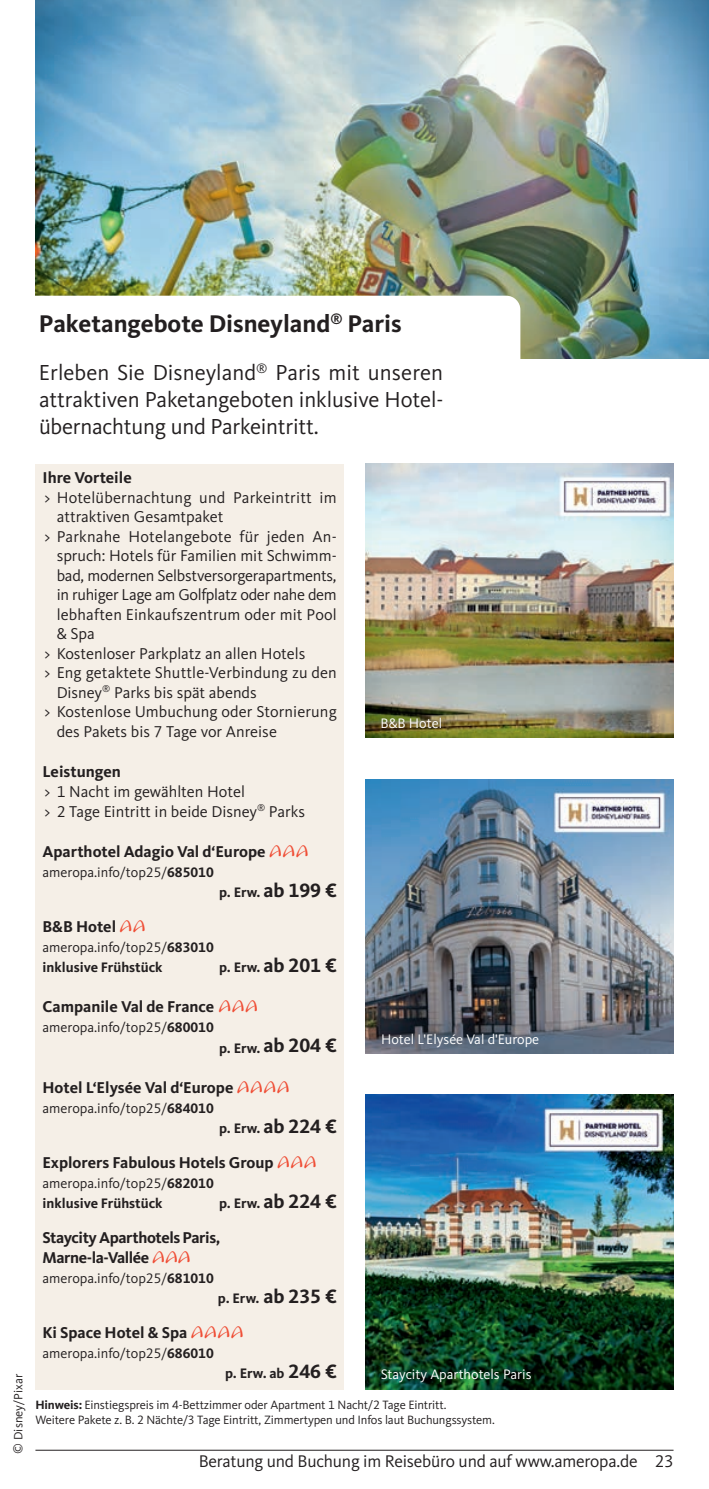
<style>
.page{position:relative;width:709px;height:1489px;background:#fff}
.page>*{position:absolute;margin:0;border:0;box-sizing:border-box;transform-origin:0 0}
.t1{font:700 25px "Kievit Pro";color:#231f20}
.t2{font:22.5px/27px "Kievit Pro";letter-spacing:-.01em;color:#231f20;text-align:justify}
.t3{font:17.5px "Kievit Pro";letter-spacing:-.01em;color:#231f20}
.t4{font:16.25px/20px "Kievit Pro";color:#231f20}
.t5{font:700 16.25px "Kievit Pro";color:#231f20}
.t6{font:700 16.25px/20px "Kievit Pro";letter-spacing:-.025em;color:#231f20}
.t7{font:16.25px "Kievit Pro";letter-spacing:-.02em;color:#231f20}
.t8{font:700 14.25px/20px "Kievit Pro";color:#231f20}
.t9{font:14.25px "Kievit Pro";color:#231f20}
.t10{font:14.25px "Kievit Pro";color:#fff}
.t11{font:12.5px/15px "Kievit Pro";letter-spacing:-.01em;color:#231f20}
.s1{font-weight:700}
.s2{font-size:20px}
.s3{font-weight:400}
</style>
<div class="page">
<hr style="left:35px;top:1449px;width:638px;height:1px;background:#231f20">
<img style="left:35px;top:0;width:674px;height:358px">
<svg style="left:35px;top:296px;width:485px;height:62px"></svg>
<img style="left:365px;top:463px;width:308px;height:274px">
<img style="left:365px;top:1094px;width:308px;height:295px">
<img style="left:365px;top:780px;width:308px;height:273px">
<div style="left:35px;top:463px;width:309px;height:926px;background:#f5efe7"></div>
<p class="t11" style="left:11px;top:1453px;width:81px;rotate:-90deg">© Disney/Pixar</p>
<h1 class="t1" style="left:39px;top:309px;width:364px">Paketangebote Disneyland<sup>®</sup> Paris</h1>
<h2 class="t2" style="left:39px;top:359px;width:406px">Erleben Sie Disneyland<sup>®</sup> Paris mit unseren attraktiven Paketangeboten inklusive Hotel&shy;übernachtung und Parkeintritt.</h2>
<p class="t5" style="left:43px;top:468px;width:91px">Ihre Vorteile</p>
<p class="t4" style="left:43px;top:487px;width:296px">&gt; Hotelübernachtung und Parkeintritt im</p>
<p class="t4" style="left:57px;top:506px;width:168px">attraktiven Gesamtpaket</p>
<p class="t4" style="left:43px;top:526px;width:296px">&gt; Parknahe Hotelangebote für jeden An-</p>
<p class="t4" style="left:57px;top:545px;width:281px">spruch: Hotels für Familien mit Schwimm-</p>
<p class="t4" style="left:57px;top:565px;width:281px">bad, modernen Selbstversorgerapartments,</p>
<p class="t7" style="left:57px;top:585px;width:281px">in ruhiger Lage am Golfplatz oder nahe dem</p>
<p class="t4" style="left:57px;top:604px;width:281px">lebhaften Einkaufszentrum oder mit Pool</p>
<p class="t4" style="left:57px;top:623px;width:40px">&amp; Spa</p>
<p class="t4" style="left:43px;top:643px;width:264px">&gt; Kostenloser Parkplatz an allen Hotels</p>
<p class="t4" style="left:43px;top:662px;width:296px">&gt; Eng getaktete Shuttle-Verbindung zu den</p>
<p class="t4" style="left:57px;top:682px;width:201px">Disney<sup>®</sup> Parks bis spät abends</p>
<p class="t4" style="left:43px;top:701px;width:296px">&gt; Kostenlose Umbuchung oder Stornierung</p>
<p class="t4" style="left:57px;top:721px;width:222px">des Pakets bis 7 Tage vor Anreise</p>
<p class="t5" style="left:43px;top:762px;width:80px">Leistungen</p>
<p class="t4" style="left:43px;top:781px;width:264px">&gt; 1 Nacht im gewählten Hotel<br>&gt; 2 Tage Eintritt in beide Disney<sup>®</sup> Parks</p>
<p class="t5" style="left:43px;top:841px;width:225px">Aparthotel Adagio Val d‘Europe</p>
<p class="t9" style="left:43px;top:863px;width:173px">ameropa.info/top25/<span class="s1">685010</span></p>
<p class="t8" style="left:219px;top:882px;width:119px">p. Erw. <span class="s2">ab 199 €</span></p>
<p class="t5" style="left:43px;top:916px;width:75px">B&amp;B Hotel</p>
<p class="t8" style="left:43px;top:937px;width:173px"><span class="s3">ameropa.info/top25/</span>683010 inklusive Frühstück</p>
<p class="t10" style="left:380px;top:714px;width:63px">B&amp;B Hotel</p>
<p class="t8" style="left:219px;top:957px;width:119px">p. Erw. <span class="s2">ab 201 €</span></p>
<p class="t5" style="left:43px;top:997px;width:173px">Campanile Val de France</p>
<p class="t9" style="left:43px;top:1019px;width:173px">ameropa.info/top25/<span class="s1">680010</span></p>
<p class="t8" style="left:219px;top:1037px;width:119px">p. Erw. <span class="s2">ab 204 €</span></p>
<p class="t5" style="left:43px;top:1077px;width:192px">Hotel L‘Elysée Val d‘Europe</p>
<p class="t9" style="left:43px;top:1099px;width:173px">ameropa.info/top25/<span class="s1">684010</span></p>
<p class="t8" style="left:219px;top:1117px;width:119px">p. Erw. <span class="s2">ab 224 €</span></p>
<p class="t5" style="left:43px;top:1152px;width:233px">Explorers Fabulous Hotels Group</p>
<p class="t8" style="left:43px;top:1172px;width:173px"><span class="s3">ameropa.info/top25/</span>682010 inklusive Frühstück</p>
<p class="t8" style="left:219px;top:1192px;width:119px">p. Erw. <span class="s2">ab 224 €</span></p>
<p class="t10" style="left:381px;top:1030px;width:160px">Hotel L'Elysée Val d'Europe</p>
<p class="t6" style="left:43px;top:1226px;width:179px">Staycity Aparthotels Paris,<br>Marne-la-Vallée</p>
<p class="t9" style="left:43px;top:1269px;width:173px">ameropa.info/top25/<span class="s1">681010</span></p>
<p class="t8" style="left:218px;top:1287px;width:120px">p. Erw. <span class="s2">ab 235 €</span></p>
<p class="t5" style="left:43px;top:1322px;width:146px">Ki Space Hotel &amp; Spa</p>
<p class="t9" style="left:43px;top:1344px;width:173px">ameropa.info/top25/<span class="s1">686010</span></p>
<p class="t8" style="left:225px;top:1362px;width:113px">p. Erw. ab <span class="s2">246 €</span></p>
<p class="t11" style="left:35px;top:1397px;width:461px"><span class="s1">Hinweis:</span> Einstiegspreis im 4-Bettzimmer oder Apartment 1 Nacht/2 Tage Eintritt.<br>Weitere Pakete z. B. 2 Nächte/3 Tage Eintritt, Zimmertypen und Infos laut Buchungssystem.</p>
<p class="t10" style="left:381px;top:1365px;width:152px">Staycity Aparthotels Paris</p>
<p class="t3" style="left:199px;top:1450px;width:476px">Beratung und Buchung im Reisebüro und auf www.ameropa.de 23</p>
</div>
